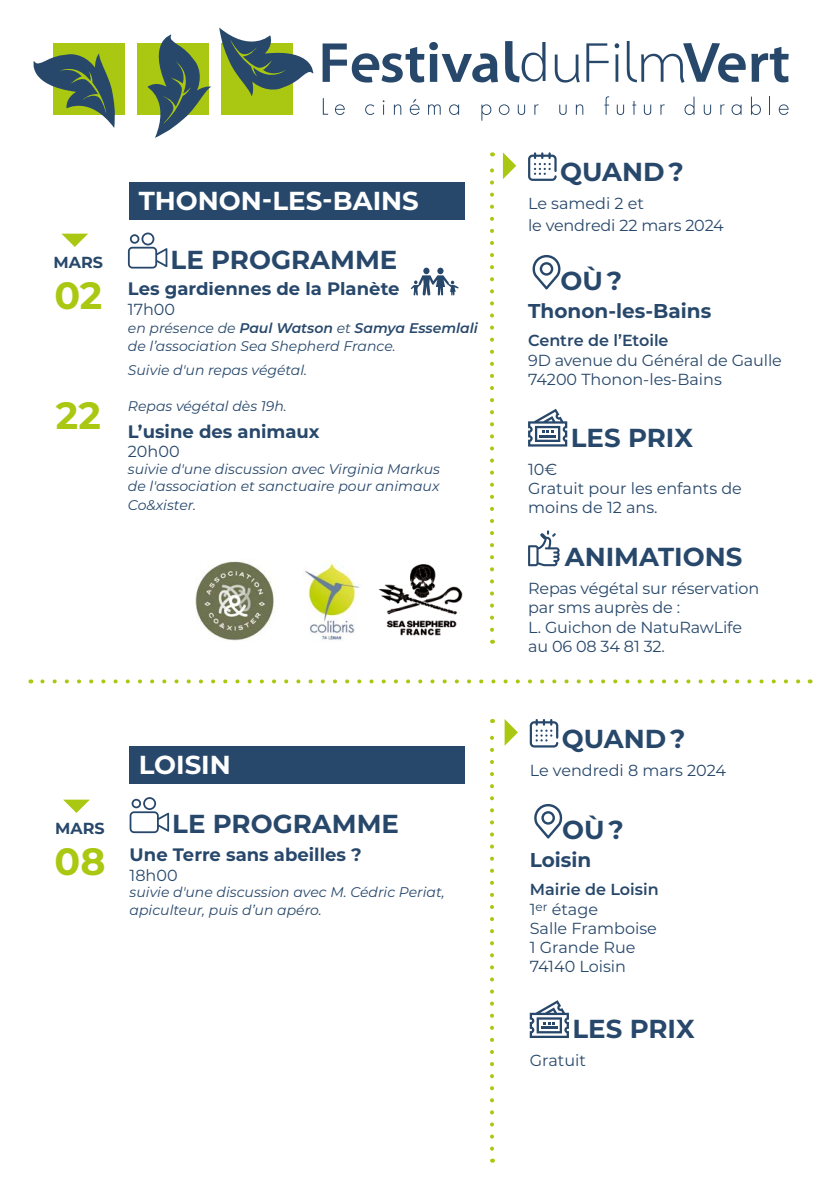
<style>
.page{position:relative;width:840px;height:1191px;background:#fff}
.page>*{position:absolute;margin:0;border:0;box-sizing:border-box;transform-origin:0 0}
.t1{font:700 38px "Montserrat";color:#aac811}
.t2{font:700 26px "Montserrat";color:#28486b}
.t3{font:700 26px "Montserrat";color:#fff}
.t4{font:700 20px "Montserrat";color:#28486b}
.t5{font:700 18px "Montserrat";color:#28486b}
.t6{font:16px/19.2px "Montserrat";letter-spacing:-.01em;color:#28486b}
.t7{font:600 16px "Montserrat";color:#28486b}
.t8{font:700 16px "Montserrat";color:#28486b}
.t9{font:italic 14px/18px "Montserrat";color:#28486b}
.s1{font-weight:600}
</style>
<div class="page">
<svg style="left:528px;top:152px;width:28px;height:29px"></svg>
<svg style="left:532px;top:255px;width:29px;height:34px"></svg>
<svg style="left:528px;top:409px;width:39px;height:37px"></svg>
<svg style="left:528px;top:530px;width:31px;height:36px"></svg>
<svg style="left:128px;top:232px;width:39px;height:36px"></svg>
<svg style="left:502px;top:152px;width:14px;height:27px"></svg>
<svg style="left:62px;top:234px;width:26px;height:13px"></svg>
<img style="left:378px;top:564px;width:85px;height:72px">
<img style="left:305px;top:560px;width:54px;height:80px">
<svg style="left:322px;top:42px;width:175px;height:41px"></svg>
<svg style="left:505px;top:41px;width:40px;height:41px"></svg>
<svg style="left:554px;top:55px;width:25px;height:28px"></svg>
<svg style="left:586px;top:43px;width:22px;height:39px"></svg>
<svg style="left:614px;top:43px;width:5px;height:39px"></svg>
<svg style="left:626px;top:41px;width:119px;height:42px"></svg>
<svg style="left:751px;top:47px;width:37px;height:35px"></svg>
<svg style="left:322px;top:98px;width:6px;height:17px"></svg>
<svg style="left:335px;top:104px;width:9px;height:11px"></svg>
<svg style="left:365px;top:104px;width:9px;height:11px"></svg>
<svg style="left:382px;top:100px;width:2px;height:15px"></svg>
<svg style="left:393px;top:104px;width:8px;height:11px"></svg>
<svg style="left:409px;top:99px;width:10px;height:16px"></svg>
<svg style="left:428px;top:104px;width:12px;height:11px"></svg>
<svg style="left:449px;top:104px;width:10px;height:11px"></svg>
<svg style="left:481px;top:104px;width:10px;height:17px"></svg>
<svg style="left:498px;top:104px;width:11px;height:11px"></svg>
<svg style="left:517px;top:105px;width:8px;height:10px"></svg>
<svg style="left:534px;top:104px;width:4px;height:11px"></svg>
<svg style="left:559px;top:105px;width:7px;height:10px"></svg>
<svg style="left:575px;top:104px;width:8px;height:11px"></svg>
<svg style="left:604px;top:96px;width:4px;height:19px"></svg>
<svg style="left:616px;top:105px;width:7px;height:10px"></svg>
<svg style="left:632px;top:101px;width:4px;height:14px"></svg>
<svg style="left:643px;top:105px;width:8px;height:10px"></svg>
<svg style="left:660px;top:104px;width:4px;height:11px"></svg>
<svg style="left:684px;top:97px;width:10px;height:18px"></svg>
<svg style="left:703px;top:105px;width:7px;height:10px"></svg>
<svg style="left:720px;top:104px;width:4px;height:11px"></svg>
<svg style="left:731px;top:104px;width:10px;height:11px"></svg>
<svg style="left:750px;top:97px;width:10px;height:18px"></svg>
<svg style="left:778px;top:104px;width:10px;height:11px"></svg>
<div style="left:53px;top:43px;width:71px;height:71px;background:#aac811"></div>
<div style="left:137px;top:43px;width:72px;height:71px;background:#aac811"></div>
<div style="left:221px;top:43px;width:72px;height:71px;background:#aac811"></div>
<svg style="left:33px;top:53px;width:84px;height:75px"></svg>
<svg style="left:219px;top:28px;width:94px;height:68px"></svg>
<svg style="left:147px;top:34px;width:64px;height:104px"></svg>
<svg style="left:42px;top:679px;width:759px;height:4px"></svg>
<svg style="left:529px;top:719px;width:29px;height:28px"></svg>
<svg style="left:534px;top:804px;width:28px;height:34px"></svg>
<svg style="left:529px;top:1000px;width:39px;height:38px"></svg>
<svg style="left:129px;top:797px;width:40px;height:36px"></svg>
<svg style="left:504px;top:719px;width:13px;height:27px"></svg>
<svg style="left:63px;top:799px;width:27px;height:14px"></svg>
<svg style="left:410px;top:268px;width:48px;height:27px"></svg>
<img style="left:195px;top:561px;width:79px;height:80px">
<div style="left:129px;top:182px;width:335px;height:38px;background:#28486b"></div>
<div style="left:129px;top:746px;width:336px;height:38px;background:#28486b"></div>
<svg style="left:490px;top:719px;width:3px;height:429px"></svg>
<svg style="left:490px;top:152px;width:3px;height:478px"></svg>
<p class="t8" style="left:54px;top:250px;width:51px">MARS</p>
<h1 class="t1" style="left:54px;top:268px;width:49px">02</h1>
<h1 class="t1" style="left:56px;top:388px;width:46px">22</h1>
<h2 class="t3" style="left:139px;top:182px;width:281px">THONON-LES-BAINS</h2>
<h2 class="t2" style="left:170px;top:240px;width:228px">LE PROGRAMME</h2>
<p class="t5" style="left:128px;top:276px;width:273px">Les gardiennes de la Planète</p>
<p class="t6" style="left:128px;top:299px;width:49px">17h00</p>
<p class="t9" style="left:128px;top:318px;width:351px">en présence de <span class="s1">Paul Watson</span> et <span class="s1">Samya Essemlali </span>de l’association Sea Shepherd France.</p>
<p class="t9" style="left:128px;top:360px;width:181px">Suivie d'un repas végétal.</p>
<p class="t9" style="left:128px;top:396px;width:160px">Repas végétal dès 19h.</p>
<p class="t5" style="left:128px;top:419px;width:193px">L’usine des animaux</p>
<p class="t6" style="left:128px;top:441px;width:53px">20h00</p>
<p class="t9" style="left:128px;top:460px;width:313px;line-height:16.8px">suivie d'une discussion avec Virginia Markus de l'association et sanctuaire pour animaux</p>
<p class="t9" style="left:128px;top:496px;width:70px">Co&amp;xister.</p>
<p class="t8" style="left:55px;top:816px;width:51px">MARS</p>
<h1 class="t1" style="left:55px;top:833px;width:52px">08</h1>
<h2 class="t3" style="left:139px;top:746px;width:93px">LOISIN</h2>
<h2 class="t2" style="left:172px;top:805px;width:228px">LE PROGRAMME</h2>
<p class="t5" style="left:129px;top:842px;width:233px">Une Terre sans abeilles ?</p>
<p class="t6" style="left:129px;top:864px;width:50px">18h00</p>
<p class="t9" style="left:129px;top:883px;width:316px">suivie d'une discussion avec M. Cédric Periat, apiculteur, puis d’un apéro.</p>
<h2 class="t2" style="left:560px;top:153px;width:125px">QUAND ?</h2>
<p class="t6" style="left:527px;top:192px;width:197px;line-height:21.6px">Le samedi 2 et<br>le vendredi 22 mars 2024</p>
<h2 class="t2" style="left:560px;top:261px;width:63px">OÙ ?</h2>
<p class="t4" style="left:527px;top:296px;width:185px">Thonon-les-Bains</p>
<p class="t7" style="left:527px;top:329px;width:142px">Centre de l’Etoile</p>
<p class="t6" style="left:527px;top:350px;width:255px">9D avenue du Général de Gaulle<br>74200 Thonon-les-Bains</p>
<h2 class="t2" style="left:570px;top:418px;width:124px">LES PRIX</h2>
<p class="t6" style="left:527px;top:459px;width:215px">10€<br>Gratuit pour les enfants de moins de 12 ans.</p>
<h2 class="t2" style="left:564px;top:538px;width:179px">ANIMATIONS</h2>
<p class="t6" style="left:527px;top:578px;width:232px">Repas végétal sur réservation par sms auprès de :<br>L. Guichon de NatuRawLife au 06 08 34 81 32.</p>
<h2 class="t2" style="left:561px;top:719px;width:125px">QUAND ?</h2>
<p class="t6" style="left:529px;top:759px;width:198px">Le vendredi 8 mars 2024</p>
<h2 class="t2" style="left:562px;top:810px;width:63px">OÙ ?</h2>
<p class="t4" style="left:529px;top:845px;width:63px">Loisin</p>
<p class="t6" style="left:529px;top:879px;width:130px"><span class="s1">Mairie de Loisin<br></span>1<sup>er</sup> étage<br>Salle Framboise<br>1 Grande Rue<br>74140 Loisin</p>
<h2 class="t2" style="left:572px;top:1010px;width:124px">LES PRIX</h2>
<p class="t6" style="left:529px;top:1050px;width:58px">Gratuit</p>
</div>
